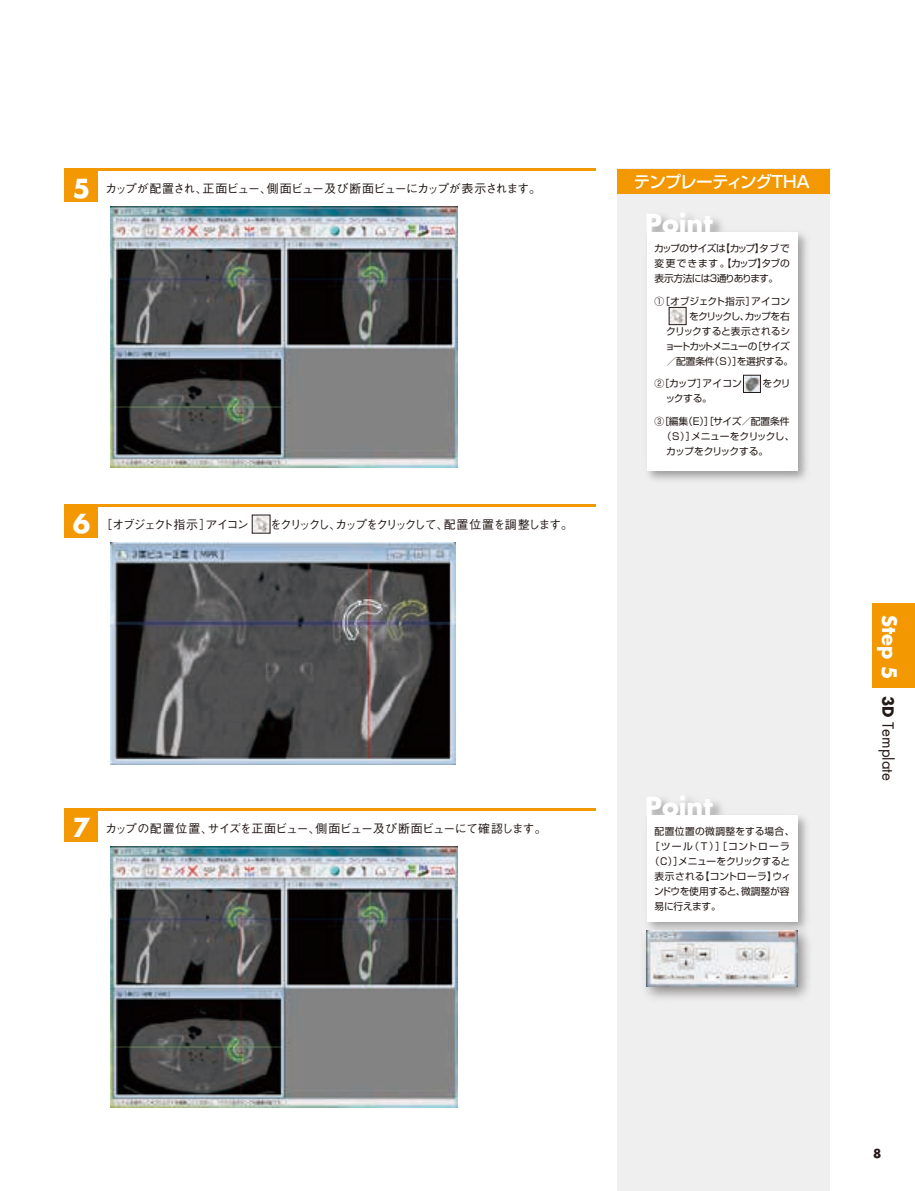
<style>
.page{position:relative;width:915px;height:1191px;background:#fff}
.page>*{position:absolute;margin:0;border:0;box-sizing:border-box;transform-origin:0 0}
.t1{font:700 25.5px "Futura Std";color:#fff}
.t2{font:500 16.5px "Shin Go Pro";letter-spacing:-.055em;color:#fff}
.t3{font:15px "Futura Std";color:#231916}
.t4{font:500 12px "Gothic BBB Pro";letter-spacing:-.135em;color:#231916}
.t5{font:500 12px "Gothic BBB Pro";letter-spacing:-.085em;color:#231916}
.t6{font:500 12px "Gothic BBB Pro";letter-spacing:-.055em;color:#231916}
.t7{font:700 12px "Futura Std";color:#231916}
.t8{font:9.75px/15px "Shin Go Pro";letter-spacing:-.035em;color:#231916;text-align:justify}
.t9{font:9.75px "Shin Go Pro";letter-spacing:-.01em;color:#231916}
.t10{font:9.75px "Shin Go Pro";letter-spacing:.125em;color:#231916}
.t11{font:9.75px "Shin Go Pro";letter-spacing:.01em;color:#231916}
.t12{font:9.75px "Shin Go Pro";letter-spacing:-.015em;color:#231916}
.t13{font:9.75px "Shin Go Pro";letter-spacing:-.115em;color:#231916}
.t14{font:9.75px "Shin Go Pro";letter-spacing:.04em;color:#231916}
.t15{font:9.75px "Shin Go Pro";letter-spacing:-.005em;color:#231916}
.t16{font:9.75px "Shin Go Pro";letter-spacing:-.145em;color:#231916}
.t17{font:9.75px "Shin Go Pro";letter-spacing:-.075em;color:#231916}
.s1{font-family:"Futura Std";font-weight:700;font-size:25.5px;color:#fff}
.s2{font-weight:700;font-size:19.5px;color:#fff}
.s3{font-weight:700}
</style>
<div class="page">
<div style="left:617px;top:169px;width:212px;height:1022px;background:#efeff0"></div>
<div style="left:617px;top:169px;width:212px;height:24px;background:#f39800"></div>
<img style="left:797px;top:765px;width:33px;height:214px">
<div style="left:646px;top:815px;width:151px;height:106px;background:#fff"></div>
<img style="left:648px;top:183px;width:182px;height:346px">
<img style="left:617px;top:168px;width:155px;height:64px">
<div style="left:646px;top:232px;width:151px;height:239px;background:#fff"></div>
<div style="left:872px;top:604px;width:42px;height:84px;background:#f39800"></div>
<hr style="left:65px;top:169px;width:531px;height:2px;background:#f39800">
<div style="left:65px;top:169px;width:33px;height:33px;background:#f39800"></div>
<hr style="left:65px;top:504px;width:531px;height:2px;background:#f39800">
<div style="left:65px;top:504px;width:33px;height:33px;background:#f39800"></div>
<hr style="left:65px;top:808px;width:531px;height:2px;background:#f39800">
<div style="left:65px;top:808px;width:33px;height:33px;background:#f39800"></div>
<img style="left:110px;top:542px;width:345px;height:222px">
<img style="left:110px;top:846px;width:347px;height:261px">
<img style="left:110px;top:207px;width:347px;height:260px">
<img style="left:645px;top:920px;width:171px;height:78px">
<img style="left:646px;top:930px;width:151px;height:56px">
<img style="left:254px;top:517px;width:14px;height:14px">
<img style="left:670px;top:309px;width:14px;height:14px">
<div style="left:668px;top:307px;width:18px;height:18px;border:1px solid #231916"></div>
<img style="left:745px;top:377px;width:13px;height:14px">
<div style="left:743px;top:375px;width:17px;height:18px;border:1px solid #231916"></div>
<p class="t5" style="left:73px;top:179px;width:470px"><span class="s1">5</span> カップが配置され、正面ビュー、側面ビュー及び断面ビューにカップが表示されます。</p>
<p class="t4" style="left:73px;top:514px;width:502px"><span class="s1">6</span> ［オブジェクト指示］アイコン　 をクリックし、カップをクリックして、配置位置を調整します。</p>
<p class="t6" style="left:73px;top:818px;width:475px"><span class="s1">7</span> カップの配置位置、サイズを正面ビュー、側面ビュー及び断面ビューにて確認します。</p>
<h2 class="t2" style="left:633px;top:168px;width:178px">テンプレーティングTHA</h2>
<h1 class="t1" style="left:645px;top:206px;width:69px">Point</h1>
<p class="t8" style="left:654px;top:240px;width:137px">カップのサイズは【カップ】タブで変更できます。【カップ】タブの表示方法には3通りあります。</p>
<p class="t9" style="left:654px;top:293px;width:137px">①［オブジェクト指示］アイコン</p>
<p class="t16" style="left:689px;top:308px;width:102px">をクリックし、カップを右</p>
<p class="t15" style="left:666px;top:323px;width:125px">クリックすると表示されるシ</p>
<p class="t13" style="left:665px;top:338px;width:126px">ョートカットメニューの［サイズ</p>
<p class="t8" style="left:666px;top:352px;width:128px">／配置条件（S）］を選択する。</p>
<p class="t8" style="left:665px;top:375px;width:127px;text-indent:-11px">②［カップ］アイコン 　をクリックする。</p>
<p class="t9" style="left:654px;top:413px;width:136px">③［編集（E）［］サイズ／配置条件</p>
<p class="t8" style="left:661px;top:427px;width:134px">（S）］メニューをクリックし、</p>
<p class="t17" style="left:666px;top:443px;width:103px">カップをクリックする。</p>
<h1 class="t1" style="left:645px;top:789px;width:69px">Point</h1>
<p class="t14" style="left:654px;top:823px;width:141px">配置位置の微調整をする場合、</p>
<p class="t10" style="left:649px;top:838px;width:142px">［ツール（T）］［コントローラ</p>
<p class="t8" style="left:649px;top:853px;width:142px">（C）］メニューをクリックすると</p>
<p class="t11" style="left:654px;top:868px;width:138px">表示される【コントローラ】ウィ</p>
<p class="t12" style="left:654px;top:883px;width:137px">ンドウを使用すると、微調整が容</p>
<p class="t8" style="left:654px;top:898px;width:68px">易に行えます。</p>
<h3 class="t3" style="left:897px;top:614px;width:167px;rotate:90deg"><span class="s2">Step 5</span> <span class="s3">3D</span> Template</h3>
<p class="t7" style="left:872px;top:1145px;width:10px">8</p>
</div>
